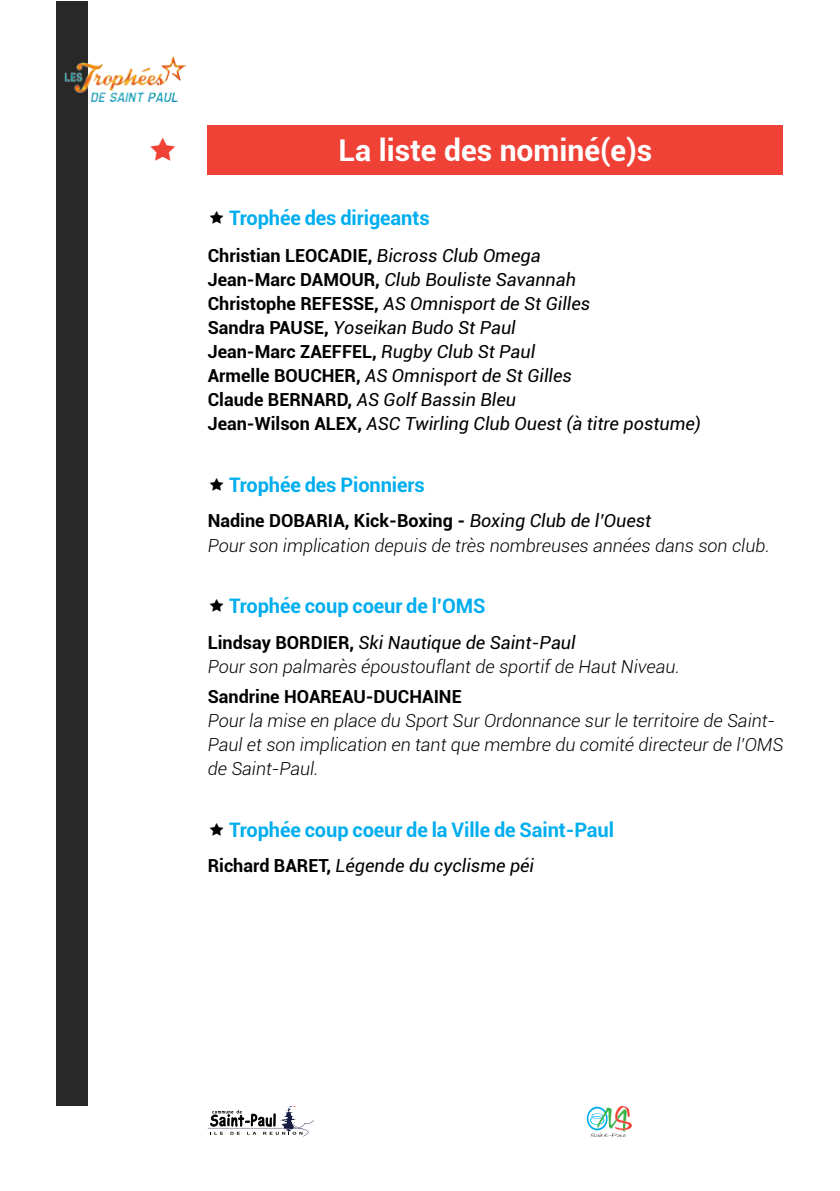
<style>
.page{position:relative;width:840px;height:1191px;background:#fff}
.page>*{position:absolute;margin:0;border:0;box-sizing:border-box;transform-origin:0 0}
.t1{font:700 30px "Roboto";color:#fff}
.t2{font:700 20px "Roboto";letter-spacing:-.005em;color:#00aeef}
.t3{font:italic 300 18px/24px "Roboto";color:#000}
.t4{font:italic 18px/24px "Roboto";color:#000}
.t5{font:700 18px "Roboto";color:#000}
.s1{font-weight:700;font-style:normal}
.s2{font-weight:400}
</style>
<div class="page">
<div style="left:207px;top:125px;width:575px;height:49px;background:#ef4136"></div>
<div style="left:57px;top:2px;width:31px;height:1104px;background:#292829"></div>
<img style="left:64px;top:57px;width:121px;height:45px">
<svg style="left:586px;top:1105px;width:46px;height:31px"></svg>
<svg style="left:207px;top:1106px;width:107px;height:30px"></svg>
<h1 class="t1" style="left:338px;top:129px;width:315px">La liste des nominé(e)s</h1>
<p class="t2" style="left:229px;top:204px;width:202px">Trophée des dirigeants</p>
<p class="t4" style="left:207px;top:242px;width:494px"><span class="s1">Christian LEOCADIE,</span> Bicross Club Omega<br><span class="s1">Jean-Marc DAMOUR,</span> Club Bouliste Savannah<br><span class="s1">Christophe REFESSE,</span> AS Omnisport de St Gilles<br><span class="s1">Sandra PAUSE,</span> Yoseikan Budo St Paul<br><span class="s1">Jean-Marc ZAEFFEL,</span> Rugby Club St Paul<br><span class="s1">Armelle BOUCHER,</span> AS Omnisport de St Gilles<br><span class="s1">Claude BERNARD,</span> AS Golf Bassin Bleu<br><span class="s1">Jean-Wilson ALEX,</span> ASC Twirling Club Ouest (à titre postume)</p>
<p class="t2" style="left:229px;top:470px;width:197px">Trophée des Pionniers</p>
<p class="t3" style="left:207px;top:507px;width:563px;line-height:24.6px"><span class="s1">Nadine DOBARIA, Kick-Boxing -</span> <span class="s2">Boxing Club de l’Ouest<br></span>Pour son implication depuis de très nombreuses années dans son club.</p>
<p class="t2" style="left:229px;top:592px;width:258px">Trophée coup coeur de l’OMS</p>
<p class="t3" style="left:207px;top:629px;width:473px"><span class="s1">Lindsay BORDIER,</span> <span class="s2">Ski Nautique de Saint-Paul<br></span>Pour son palmarès époustouflant de sportif de Haut Niveau.</p>
<p class="t5" style="left:207px;top:684px;width:255px">Sandrine HOAREAU-DUCHAINE</p>
<p class="t3" style="left:207px;top:708px;width:576px">Pour la mise en place du Sport Sur Ordonnance sur le territoire de Saint-<br>Paul et son implication en tant que membre du comité directeur de l’OMS de Saint-Paul.</p>
<p class="t2" style="left:229px;top:815px;width:386px">Trophée coup coeur de la Ville de Saint-Paul</p>
<p class="t4" style="left:207px;top:853px;width:328px"><span class="s1">Richard BARET,</span> Légende du cyclisme péi</p>
</div>
